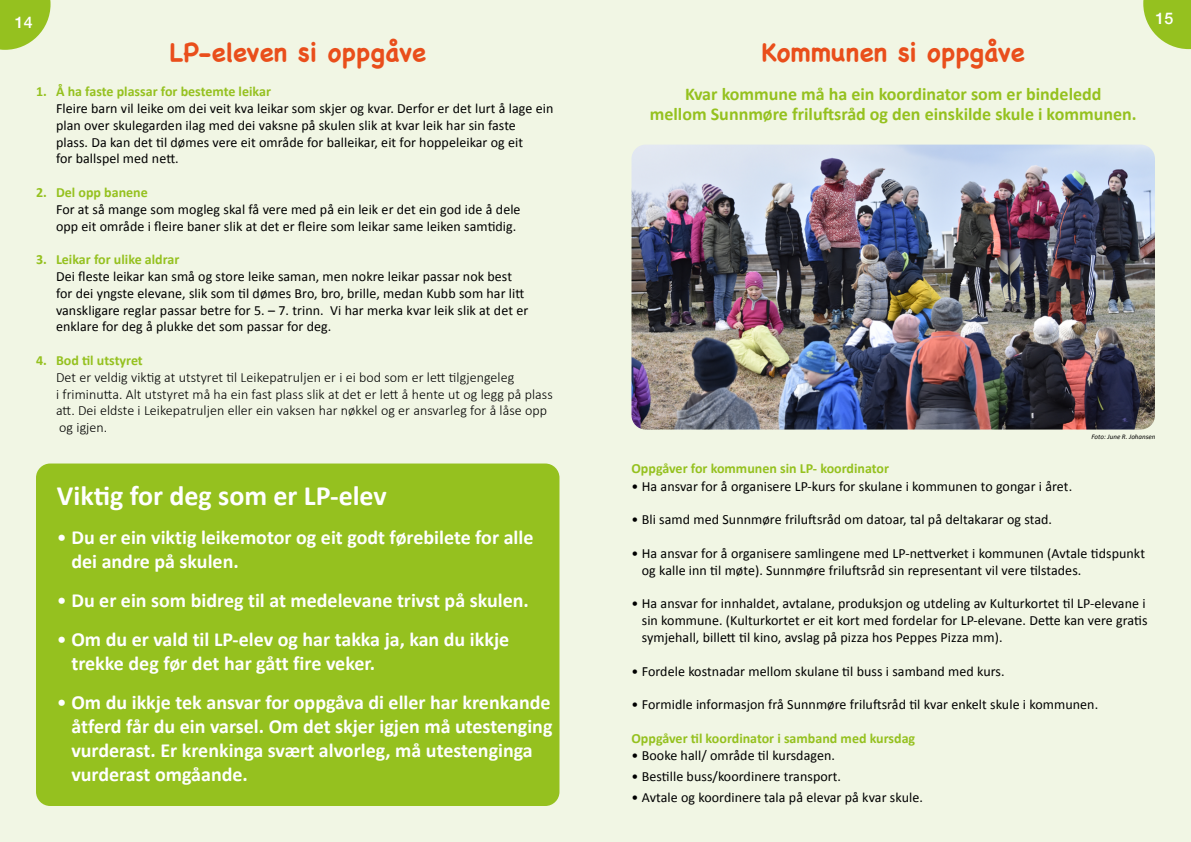
<style>
.page{position:relative;width:1191px;height:842px;background:#f1f6e4}
.page>*{position:absolute;margin:0;border:0;box-sizing:border-box;transform-origin:0 0}
.t1{font:700 28px "Calibri";color:#fff}
.t2{font:700 26px "Chalkboard SE";color:#e94e1b}
.t3{font:700 20px/24px "Calibri";color:#fff}
.t4{font:700 18px/20px "Calibri";color:#95c11f;text-align:center}
.t5{font:500 16px "Helvetica Neue";color:#fff}
.t6{font:14px/16.8px "Calibri";letter-spacing:.005em;color:#000}
.t7{font:300 14px/16.8px "Calibri";letter-spacing:.005em;color:#000}
.t8{font:700 14px "Calibri";color:#95c11f}
.t9{font:italic 7px "Calibri";color:#000}
.s1{font-weight:400}
</style>
<div class="page">
<img style="left:631px;top:145px;width:524px;height:284px">
<svg style="left:0;top:0;width:51px;height:50px"></svg>
<svg style="left:1143px;top:0;width:48px;height:49px"></svg>
<div style="left:36px;top:463px;width:523px;height:343px;background:#95c11f;border-radius:14px"></div>
<p class="t5" style="left:15px;top:9px;width:19px">14</p>
<p class="t5" style="left:1155px;top:6px;width:19px">15</p>
<h2 class="t2" style="left:169px;top:37px;width:258px">LP-eleven si oppgåve</h2>
<p class="t8" style="left:36px;top:82px;width:236px">1. Å ha faste plassar for bestemte leikar</p>
<p class="t6" style="left:56px;top:99px;width:499px">Fleire barn vil leike om dei veit kva leikar som skjer og kvar. Derfor er det lurt å lage ein plan over skulegarden ilag med dei vaksne på skulen slik at kvar leik har sin faste<br>plass. Da kan det til dømes vere eit område for balleikar, eit for hoppeleikar og eit<br>for ballspel med nett.</p>
<p class="t8" style="left:36px;top:182px;width:113px">2. Del opp banene</p>
<p class="t6" style="left:56px;top:200px;width:466px">For at så mange som mogleg skal få vere med på ein leik er det ein god ide å dele opp eit område i fleire baner slik at det er fleire som leikar same leiken samtidig.</p>
<p class="t8" style="left:36px;top:250px;width:145px">3. Leikar for ulike aldrar</p>
<p class="t6" style="left:56px;top:267px;width:474px">Dei fleste leikar kan små og store leike saman, men nokre leikar passar nok best for dei yngste elevane, slik som til dømes Bro, bro, brille, medan Kubb som har litt vanskligare reglar passar betre for 5. – 7. trinn. Vi har merka kvar leik slik at det er enklare for deg å plukke det som passar for deg.</p>
<p class="t8" style="left:36px;top:350px;width:108px">4. Bod til utstyret</p>
<p class="t7" style="left:56px;top:369px;width:498px">Det er veldig viktig at utstyret til Leikepatruljen er i ei bod som er lett tilgjengeleg<br>i friminutta. Alt utstyret må ha ein fast plass slik at det er lett å hente ut og legg på plass att. Dei eldste i Leikepatruljen eller ein vaksen har nøkkel og er ansvarleg for å låse opp og igjen.</p>
<h2 class="t2" style="left:762px;top:37px;width:264px">Kommunen si oppgåve</h2>
<p class="t4" style="left:650px;top:83px;width:488px">Kvar kommune må ha ein koordinator som er bindeledd<br>mellom Sunnmøre friluftsråd og den einskilde skule i kommunen.</p>
<p class="t9" style="left:1091px;top:432px;width:65px">Foto: June R. Johansen</p>
<h1 class="t1" style="left:57px;top:476px;width:331px">Viktig for deg som er LP-elev</h1>
<h3 class="t3" style="left:71px;top:525px;width:463px;text-indent:-14px"><span class="s1">•</span> Du er ein viktig leikemotor og eit godt førebilete for alle dei andre på skulen.</h3>
<h3 class="t3" style="left:57px;top:588px;width:473px"><span class="s1">•</span> Du er ein som bidreg til at medelevane trivst på skulen.</h3>
<h3 class="t3" style="left:71px;top:627px;width:439px;text-indent:-14px"><span class="s1">•</span> Om du er vald til LP-elev og har takka ja, kan du ikkje trekke deg før det har gått fire veker.</h3>
<h3 class="t3" style="left:71px;top:690px;width:482px;text-indent:-14px"><span class="s1">•</span> Om du ikkje tek ansvar for oppgåva di eller har krenkande åtferd får du ein varsel. Om det skjer igjen må utestenging vurderast. Er krenkinga svært alvorleg, må utestenginga vurderast omgåande.</h3>
<p class="t8" style="left:631px;top:458px;width:259px">Oppgåver for kommunen sin LP- koordinator</p>
<p class="t6" style="left:631px;top:477px;width:442px">• Ha ansvar for å organisere LP-kurs for skulane i kommunen to gongar i året.</p>
<p class="t6" style="left:631px;top:511px;width:422px">• Bli samd med Sunnmøre friluftsråd om datoar, tal på deltakarar og stad.</p>
<p class="t6" style="left:642px;top:545px;width:505px;text-indent:-10px">• Ha ansvar for å organisere samlingene med LP-nettverket i kommunen (Avtale tidspunkt og kalle inn til møte). Sunnmøre friluftsråd sin representant vil vere tilstades.</p>
<p class="t6" style="left:642px;top:595px;width:507px;text-indent:-10px">• Ha ansvar for innhaldet, avtalane, produksjon og utdeling av Kulturkortet til LP-elevane i sin kommune. (Kulturkortet er eit kort med fordelar for LP-elevane. Dette kan vere gratis symjehall, billett til kino, avslag på pizza hos Peppes Pizza mm).</p>
<p class="t6" style="left:631px;top:662px;width:375px">• Fordele kostnadar mellom skulane til buss i samband med kurs.</p>
<p class="t6" style="left:631px;top:696px;width:468px">• Formidle informasjon frå Sunnmøre friluftsråd til kvar enkelt skule i kommunen.</p>
<p class="t8" style="left:631px;top:728px;width:285px">Oppgåver til koordinator i samband med kursdag</p>
<p class="t6" style="left:631px;top:746px;width:205px">• Booke hall/ område til kursdagen.</p>
<p class="t6" style="left:631px;top:767px;width:211px">• Bestille buss/koordinere transport.</p>
<p class="t6" style="left:631px;top:788px;width:293px">• Avtale og koordinere tala på elevar på kvar skule.</p>
</div>
